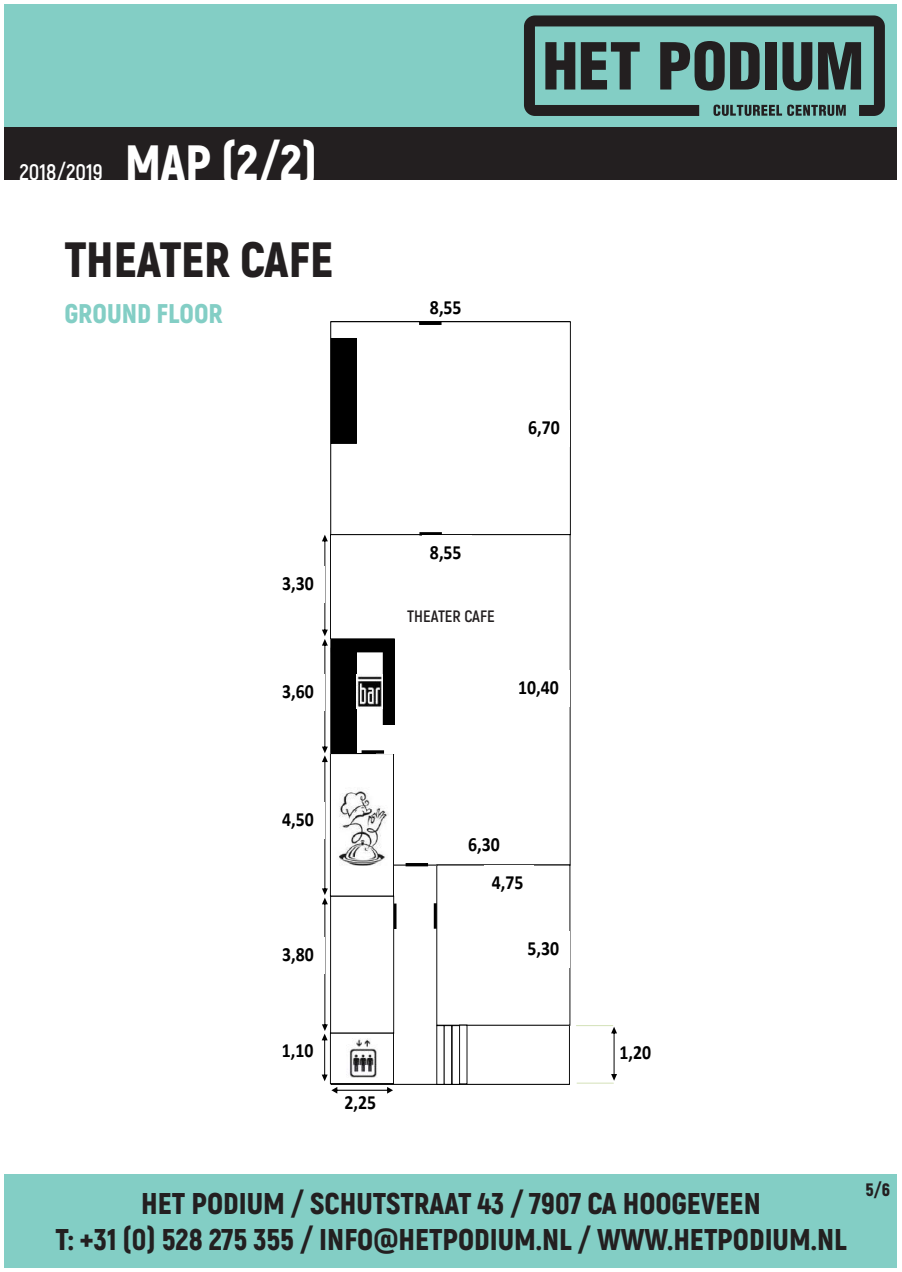
<style>
.page{position:relative;width:902px;height:1272px;background:#fff}
.page>*{position:absolute;margin:0;border:0;box-sizing:border-box;transform-origin:0 0}
.t1{font:900 49.5px "Akrobat";color:#231f20}
.t2{font:900 49.5px "Akrobat";color:#fff}
.t3{font:900 30px/36px "Akrobat";color:#231f20;text-align:center}
.t4{font:900 27px "Akrobat";color:#83cec5}
.t5{font:700 22.5px "Akrobat";color:#fff}
.t6{font:700 20.25px "Calibri";color:#000;scale:.88 1}
.t7{font:900 18px "Akrobat";color:#231f20}
.t8{font:700 16.5px "Akrobat";color:#231f20}
</style>
<div class="page">
<div style="left:4px;top:4px;width:893px;height:124px;background:#83cec5"></div>
<div style="left:4px;top:128px;width:893px;height:52px;background:#231f20"></div>
<div style="left:4px;top:1174px;width:893px;height:93px;background:#83cec5"></div>
<div style="left:330px;top:321px;width:241px;height:214px;border:1px solid #000"></div>
<div style="left:330px;top:753px;width:64px;height:144px;border:1px solid #000"></div>
<div style="left:330px;top:639px;width:64px;height:115px;border:1px solid #000"></div>
<div style="left:331px;top:639px;width:63px;height:13px;background:#000"></div>
<div style="left:383px;top:652px;width:11px;height:73px;background:#000"></div>
<div style="left:383px;top:651px;width:12px;height:74px;border:1px solid #000"></div>
<div style="left:376px;top:725px;width:22px;height:28px;background:#fff"></div>
<div style="left:331px;top:648px;width:25px;height:105px;background:#000"></div>
<div style="left:331px;top:648px;width:26px;height:105px;border:1px solid #000"></div>
<hr style="left:362px;top:750px;width:22px;height:3px;background:#000">
<hr style="left:419px;top:532px;width:23px;height:3px;background:#000">
<hr style="left:406px;top:863px;width:22px;height:3px;background:#000">
<svg style="left:394px;top:903px;width:3px;height:26px"></svg>
<div style="left:330px;top:896px;width:64px;height:137px;border:1px solid #000"></div>
<div style="left:330px;top:1033px;width:64px;height:51px;border:1px solid #000"></div>
<img style="left:349px;top:1039px;width:28px;height:38px">
<div style="left:521px;top:410px;width:49px;height:36px;background:#fff"></div>
<svg style="left:331px;top:1087px;width:62px;height:6px"></svg>
<hr style="left:419px;top:322px;width:23px;height:3px;background:#000">
<div style="left:331px;top:338px;width:25px;height:105px;background:#000"></div>
<div style="left:331px;top:338px;width:26px;height:106px;border:1px solid #000"></div>
<hr style="left:434px;top:903px;width:3px;height:26px;background:#000">
<svg style="left:322px;top:535px;width:6px;height:546px"></svg>
<img style="left:357px;top:676px;width:25px;height:31px">
<img style="left:339px;top:789px;width:50px;height:77px">
<div style="left:444px;top:1025px;width:8px;height:60px;border:1px solid #000"></div>
<div style="left:459px;top:1025px;width:8px;height:59px;border:1px solid #000"></div>
<hr style="left:576px;top:1025px;width:37px;height:1px;background:#d6e3bc">
<hr style="left:577px;top:1083px;width:36px;height:1px;background:#d6e3bc">
<svg style="left:611px;top:1027px;width:6px;height:54px"></svg>
<svg style="left:524px;top:15px;width:361px;height:101px"></svg>
<p class="t5" style="left:19px;top:158px;width:85px">2018/2019</p>
<h1 class="t2" style="left:125px;top:131px;width:194px">MAP (2/2)</h1>
<h1 class="t1" style="left:64px;top:228px;width:270px">THEATER CAFE</h1>
<p class="t4" style="left:64px;top:296px;width:160px">GROUND FLOOR</p>
<p class="t6" style="left:282px;top:571px;width:37px">3,30</p>
<p class="t6" style="left:282px;top:678px;width:37px">3,60</p>
<p class="t6" style="left:430px;top:295px;width:37px">8,55</p>
<p class="t6" style="left:528px;top:414px;width:37px">6,70</p>
<p class="t6" style="left:430px;top:540px;width:37px">8,55</p>
<p class="t8" style="left:407px;top:606px;width:89px">THEATER CAFE</p>
<p class="t6" style="left:518px;top:675px;width:48px">10,40</p>
<p class="t6" style="left:282px;top:807px;width:37px">4,50</p>
<p class="t6" style="left:282px;top:941px;width:37px">3,80</p>
<p class="t6" style="left:468px;top:832px;width:37px">6,30</p>
<p class="t6" style="left:492px;top:869px;width:37px">4,75</p>
<p class="t6" style="left:527px;top:935px;width:37px">5,30</p>
<p class="t6" style="left:282px;top:1037px;width:37px">1,10</p>
<p class="t6" style="left:619px;top:1040px;width:37px">1,20</p>
<p class="t6" style="left:344px;top:1089px;width:37px">2,25</p>
<p class="t3" style="left:55px;top:1185px;width:793px">HET PODIUM / SCHUTSTRAAT 43 / 7907 CA HOOGEVEEN<br>T: +31 (0) 528 275 355 / INFO@HETPODIUM.NL / WWW.HETPODIUM.NL</p>
<p class="t7" style="left:865px;top:1178px;width:26px">5/6</p>
</div>
